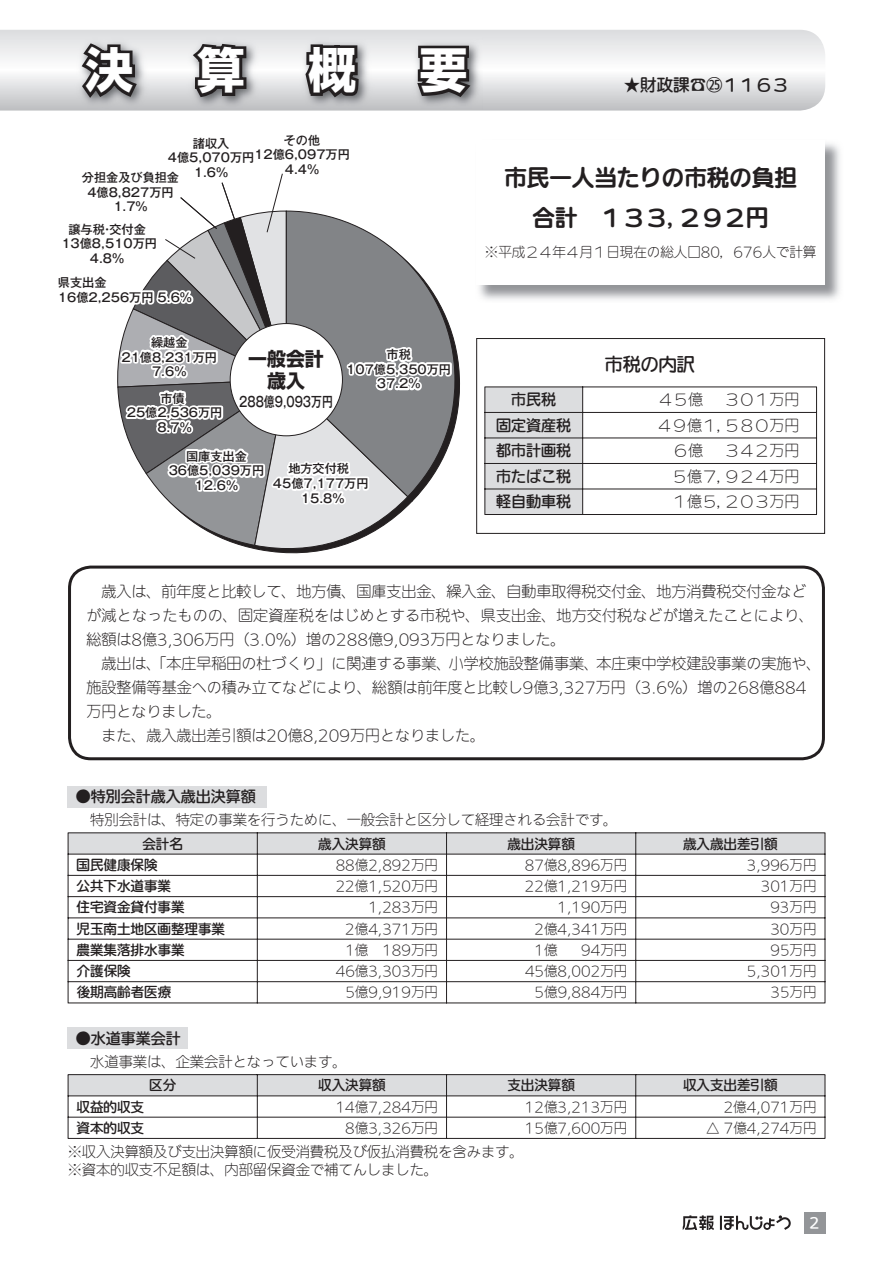
<style>
.page{position:relative;width:893px;height:1263px;background:#fff}
.page>*{position:absolute;margin:0;border:0;box-sizing:border-box;transform-origin:0 0}
.t1{font:700 48px "Shin Go Pro";color:#fff}
.t2{font:700 22.5px/39.3px "Iwa UDR Go Pro";color:#231f20;text-align:center}
.t3{font:18.9px/22.6px "Shin Go Pro Bold 90 msp RKSJ H";color:#231f20;text-align:center}
.t4{font:500 18px "Iwa UDR Go Pro";color:#231f20}
.t5{font:500 16.5px "Iwa UDR Go Pro";color:#231f20}
.t6{font:300 15px/24px "Iwa UDR Go Pro";color:#231f20}
.t7{font:500 15px "Iwa UDR Go Pro";color:#231f20}
.t8{font:300 14.25px/18px "Iwa UDR Go Pro";color:#231f20}
.t9{font:500 14.25px "Iwa UDR Go Pro";color:#fff}
.t10{font:13.95px "Gothic MB101 Pro Medium 90 msp RKSJ H";color:#231f20;scale:.78 1}
.t11{font:300 13.5px "Iwa UDR Go Pro";color:#231f20}
.t12{font:500 13.5px "Iwa UDR Go Pro";color:#231f20}
.t13{font:12.15px/14.5px "Gothic MB101 Pro Medium 90 msp RKSJ H";color:#231f20;text-align:center}
</style>
<div class="page">
<svg style="left:720px;top:1215px;width:71px;height:15px"></svg>
<svg style="left:683px;top:1215px;width:31px;height:15px"></svg>
<div style="left:804px;top:1212px;width:21px;height:21px;background:#939598"></div>
<svg style="left:0;top:30px;width:825px;height:81px"></svg>
<div style="left:68px;top:566px;width:757px;height:194px;border:3px solid #231f20;border-radius:21px"></div>
<img style="left:0;top:38px;width:482px;height:72px">
<svg style="left:78px;top:40px;width:63px;height:63px;background:#6f6e6f"></svg>
<svg style="left:188px;top:41px;width:61px;height:60px;background:#615f61"></svg>
<svg style="left:302px;top:36px;width:60px;height:68px;background:#646264"></svg>
<svg style="left:413px;top:43px;width:62px;height:58px;background:#565456"></svg>
<div style="left:476px;top:338px;width:349px;height:196px;border:1px solid #231f20"></div>
<hr style="left:583px;top:387px;width:234px;height:1px;background:#231f20">
<hr style="left:583px;top:412px;width:234px;height:1px;background:#231f20">
<hr style="left:583px;top:438px;width:234px;height:1px;background:#231f20">
<hr style="left:583px;top:463px;width:234px;height:1px;background:#231f20">
<hr style="left:583px;top:489px;width:234px;height:1px;background:#231f20">
<svg style="left:484px;top:387px;width:99px;height:128px;background:#d2d3d5"></svg>
<svg style="left:816px;top:388px;width:1px;height:126px"></svg>
<hr style="left:484px;top:514px;width:98px;height:1px;background:#231f20">
<hr style="left:583px;top:514px;width:234px;height:1px;background:#231f20">
<img style="left:479px;top:143px;width:361px;height:157px">
<div style="left:476px;top:140px;width:349px;height:145px;background:#fff"></div>
<div style="left:67px;top:786px;width:200px;height:21px;background:#dcdddf"></div>
<svg style="left:68px;top:832px;width:758px;height:171px"></svg>
<hr style="left:68px;top:1002px;width:189px;height:1px;background:#231f20">
<hr style="left:258px;top:1002px;width:188px;height:1px;background:#231f20">
<hr style="left:447px;top:1002px;width:188px;height:1px;background:#231f20">
<hr style="left:636px;top:1002px;width:189px;height:1px;background:#231f20">
<div style="left:67px;top:1028px;width:121px;height:21px;background:#dcdddf"></div>
<svg style="left:68px;top:1074px;width:758px;height:65px"></svg>
<hr style="left:68px;top:1138px;width:189px;height:1px;background:#231f20">
<hr style="left:258px;top:1138px;width:188px;height:1px;background:#231f20">
<hr style="left:447px;top:1138px;width:188px;height:1px;background:#231f20">
<hr style="left:636px;top:1138px;width:189px;height:1px;background:#231f20">
<svg style="left:456px;top:347px;width:4px;height:75px"></svg>
<svg style="left:117px;top:173px;width:337px;height:381px"></svg>
<h1 class="t1" style="left:30px;top:32px;width:439px">　決　算　概　要</h1>
<p class="t13" style="left:168px;top:134px;width:88px">諸収入<br>4億5,070万円<br>1.6%</p>
<p class="t13" style="left:254px;top:131px;width:97px">その他<br>12億6,097万円<br>4.4%</p>
<p class="t13" style="left:82px;top:169px;width:99px">分担金及び負担金<br>4億8,827万円<br>1.7%</p>
<p class="t13" style="left:68px;top:220px;width:79px">譲与税交付金</p>
<p class="t13" style="left:61px;top:220px;width:97px">・<br>13億8,510万円<br>4.8%</p>
<p class="t13" style="left:58px;top:274px;width:136px;text-align:left">県支出金<br>16億2,256万円 5.6%</p>
<p class="t13" style="left:121px;top:334px;width:97px">繰越金<br>21億8,231万円<br>7.6%</p>
<p class="t13" style="left:127px;top:389px;width:97px">市債<br>25億2,536万円<br>8.7%</p>
<p class="t3" style="left:248px;top:345px;width:77px">一般会計歳入</p>
<p class="t10" style="left:239px;top:390px;width:121px">288億9,093万円</p>
<p class="t13" style="left:346px;top:346px;width:106px">市税<br>107億5,350万円<br>37.2%</p>
<p class="t13" style="left:169px;top:447px;width:97px">国庫支出金<br>36億5,039万円<br>12.6%</p>
<p class="t13" style="left:273px;top:460px;width:97px">地方交付税<br>45億7,177万円<br>15.8%</p>
<p class="t5" style="left:624px;top:73px;width:166px">★財政課☎25１１６３</p>
<h2 class="t2" style="left:504px;top:158px;width:294px">市民一人当たりの市税の負担合計　１３３，２９２円</h2>
<p class="t11" style="left:485px;top:243px;width:333px">※平成２４年４月１日現在の総人口80，676人で計算</p>
<p class="t4" style="left:605px;top:351px;width:91px">市税の内訳</p>
<p class="t7" style="left:511px;top:389px;width:46px">市民税</p>
<p class="t6" style="left:658px;top:388px;width:46px">４５億</p>
<p class="t6" style="left:724px;top:388px;width:76px">３０１万円</p>
<p class="t7" style="left:496px;top:414px;width:76px">固定資産税</p>
<p class="t6" style="left:657px;top:414px;width:144px">４９億１，５８０万円</p>
<p class="t7" style="left:496px;top:440px;width:76px">都市計画税</p>
<p class="t6" style="left:673px;top:439px;width:31px">６億</p>
<p class="t6" style="left:724px;top:439px;width:77px">３４２万円</p>
<p class="t7" style="left:496px;top:465px;width:76px">市たばこ税</p>
<p class="t6" style="left:672px;top:465px;width:129px">５億７，９２４万円</p>
<p class="t7" style="left:496px;top:491px;width:76px">軽自動車税</p>
<p class="t6" style="left:672px;top:490px;width:129px">１億５，２０３万円</p>
<p class="t6" style="left:86px;top:580px;width:722px">　歳入は、前年度と比較して、地方債、国庫支出金、繰入金、自動車取得税交付金、地方消費税交付金など</p>
<p class="t6" style="left:86px;top:604px;width:729px">が減となったものの、固定資産税をはじめとする市税や、県支出金、地方交付税などが増えたことにより、</p>
<p class="t6" style="left:86px;top:628px;width:481px">総額は8億3,306万円（3.0%）増の288億9,093万円となりました。</p>
<p class="t6" style="left:596px;top:652px;width:227px">本庄東中学校建設事業の実施や、</p>
<p class="t6" style="left:86px;top:652px;width:721px">　歳出は、「本庄早稲田の杜づくり」に関連する事業、<br>施設整備等基金への積み立てなどにより、総額は前年度と比較し9億3,327万円（3.6%）増の268億884万円となりました。<br>　また、歳入歳出差引額は20億8,209万円となりました。</p>
<p class="t6" style="left:449px;top:652px;width:151px">小学校施設整備事業、</p>
<p class="t7" style="left:76px;top:786px;width:181px">●特別会計歳入歳出決算額</p>
<p class="t8" style="left:90px;top:811px;width:529px">特別会計は、特定の事業を行うために、一般会計と区分して経理される会計です。</p>
<p class="t12" style="left:142px;top:834px;width:42px">会計名</p>
<p class="t12" style="left:318px;top:834px;width:69px">歳入決算額</p>
<p class="t12" style="left:507px;top:834px;width:69px">歳出決算額</p>
<p class="t12" style="left:683px;top:834px;width:96px">歳入歳出差引額</p>
<p class="t12" style="left:77px;top:855px;width:82px">国民健康保険</p>
<p class="t11" style="left:336px;top:855px;width:104px">88億2,892万円</p>
<p class="t11" style="left:525px;top:855px;width:104px">87億8,896万円</p>
<p class="t11" style="left:747px;top:855px;width:71px">3,996万円</p>
<p class="t12" style="left:77px;top:876px;width:96px">公共下水道事業</p>
<p class="t11" style="left:336px;top:877px;width:104px">22億1,520万円</p>
<p class="t11" style="left:525px;top:877px;width:104px">22億1,219万円</p>
<p class="t11" style="left:761px;top:877px;width:57px">301万円</p>
<p class="t12" style="left:77px;top:897px;width:110px">住宅資金貸付事業</p>
<p class="t11" style="left:368px;top:898px;width:71px">1,283万円</p>
<p class="t11" style="left:558px;top:898px;width:71px">1,190万円</p>
<p class="t11" style="left:770px;top:898px;width:48px">93万円</p>
<p class="t12" style="left:77px;top:919px;width:150px">児玉南土地区画整理事業</p>
<p class="t11" style="left:345px;top:919px;width:94px">2億4,371万円</p>
<p class="t11" style="left:535px;top:919px;width:94px">2億4,341万円</p>
<p class="t11" style="left:770px;top:919px;width:48px">30万円</p>
<p class="t12" style="left:77px;top:940px;width:110px">農業集落排水事業</p>
<p class="t11" style="left:345px;top:940px;width:25px">1億</p>
<p class="t11" style="left:382px;top:940px;width:57px">189万円</p>
<p class="t11" style="left:535px;top:940px;width:25px">1億</p>
<p class="t11" style="left:581px;top:940px;width:48px">94万円</p>
<p class="t11" style="left:770px;top:940px;width:48px">95万円</p>
<p class="t12" style="left:77px;top:961px;width:55px">介護保険</p>
<p class="t11" style="left:336px;top:962px;width:104px">46億3,303万円</p>
<p class="t11" style="left:525px;top:962px;width:104px">45億8,002万円</p>
<p class="t11" style="left:747px;top:962px;width:71px">5,301万円</p>
<p class="t12" style="left:77px;top:982px;width:96px">後期高齢者医療</p>
<p class="t7" style="left:76px;top:1027px;width:106px">●水道事業会計</p>
<p class="t8" style="left:90px;top:1053px;width:258px">水道事業は、企業会計となっています。</p>
<p class="t11" style="left:345px;top:983px;width:94px">5億9,919万円</p>
<p class="t11" style="left:535px;top:983px;width:94px">5億9,884万円</p>
<p class="t11" style="left:770px;top:983px;width:48px">35万円</p>
<p class="t12" style="left:149px;top:1075px;width:28px">区分</p>
<p class="t12" style="left:318px;top:1075px;width:69px">収入決算額</p>
<p class="t12" style="left:507px;top:1075px;width:69px">支出決算額</p>
<p class="t12" style="left:683px;top:1075px;width:96px">収入支出差引額</p>
<p class="t12" style="left:77px;top:1097px;width:69px">収益的収支</p>
<p class="t11" style="left:336px;top:1097px;width:104px">14億7,284万円</p>
<p class="t11" style="left:525px;top:1097px;width:104px">12億3,213万円</p>
<p class="t11" style="left:724px;top:1097px;width:94px">2億4,071万円</p>
<p class="t12" style="left:77px;top:1118px;width:69px">資本的収支</p>
<p class="t8" style="left:68px;top:1143px;width:457px">※収入決算額及び支出決算額に仮受消費税及び仮払消費税を含みます。※資本的収支不足額は、内部留保資金で補てんしました。</p>
<p class="t11" style="left:345px;top:1118px;width:94px">8億3,326万円</p>
<p class="t11" style="left:525px;top:1118px;width:104px">15億7,600万円</p>
<p class="t11" style="left:706px;top:1118px;width:112px">△ 7億4,274万円</p>
<p class="t9" style="left:809px;top:1212px;width:12px">2</p>
</div>
